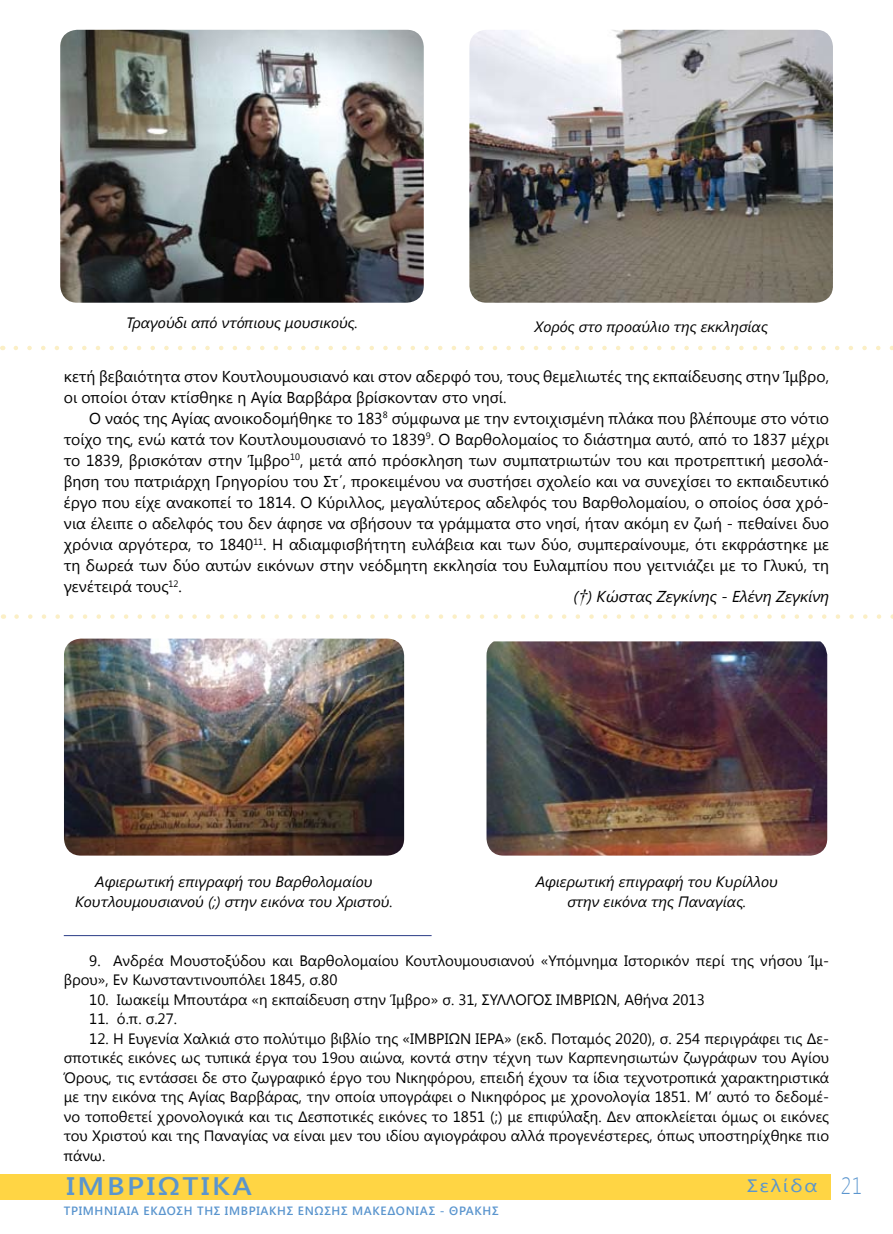
<style>
.page{position:relative;width:893px;height:1234px;background:#fff}
.page>*{position:absolute;margin:0;border:0;box-sizing:border-box;transform-origin:0 0}
.t1{font:600 25.2px "Segoe UI";letter-spacing:.09em;color:#5a95ce;scale:1.15 1}
.t2{font:18px "Segoe UI";letter-spacing:.09em;color:#5a95ce;scale:1.15 1}
.t3{font:15.75px/21px "Segoe UI";color:#000}
.t4{font:italic 15.75px "Segoe UI";color:#000}
.t5{font:15px/19.5px "Segoe UI";color:#000}
.t6{font:italic 15px/19.5px "Segoe UI";color:#000;text-align:center}
.t7{font:600 12px "Segoe UI";letter-spacing:.055em;color:#5a95ce}
.s1{font-family:"Times New Roman";font-size:18px}
.s2{font-weight:300;font-size:23.4px}
</style>
<div class="page">
<div style="left:0;top:1173px;width:830px;height:25px;background:#ffd544"></div>
<hr style="left:64px;top:935px;width:368px;height:1px;background:#2a3c86">
<img style="left:469px;top:30px;width:364px;height:272px">
<img style="left:60px;top:30px;width:364px;height:272px">
<img style="left:486px;top:641px;width:341px;height:214px">
<img style="left:64px;top:638px;width:340px;height:217px">
<svg style="left:17px;top:614px;width:876px;height:4px"></svg>
<svg style="left:16px;top:345px;width:877px;height:5px"></svg>
<p class="t6" style="left:126px;top:312px;width:233px">Τραγούδι από ντόπιους μουσικούς.</p>
<p class="t6" style="left:535px;top:316px;width:235px">Χορός στο προαύλιο της εκκλησίας</p>
<p class="t3" style="left:64px;top:365px;width:767px">κετή βεβαιότητα στον Κουτλουμουσιανό και στον αδερφό του, τους θεμελιωτές της εκπαίδευσης στην Ίμβρο, οι οποίοι όταν κτίσθηκε η Αγία Βαρβάρα βρίσκονταν στο νησί.</p>
<p class="t3" style="left:64px;top:407px;width:767px;text-align:justify;text-indent:26px">Ο ναός της Αγίας ανοικοδομήθηκε το 183<sup>8</sup> σύμφωνα με την εντοιχισμένη πλάκα που βλέπουμε στο νότιο τοίχο της, ενώ κατά τον Κουτλουμουσιανό το 1839<sup>9</sup>. Ο Βαρθολομαίος το διάστημα αυτό, από το 1837 μέχρι το 1839, βρισκόταν στην Ίμβρο<sup>10</sup>, μετά από πρόσκληση των συμπατριωτών του και προτρεπτική μεσολά&shy;βηση του πατριάρχη Γρηγορίου του Στ΄, προκειμένου να συστήσει σχολείο και να συνεχίσει το εκπαιδευτικό έργο που είχε ανακοπεί το 1814. Ο Κύριλλος, μεγαλύτερος αδελφός του Βαρθολομαίου, ο οποίος όσα χρό&shy;νια έλειπε ο αδελφός του δεν άφησε να σβήσουν τα γράμματα στο νησί, ήταν ακόμη εν ζωή - πεθαίνει δυο χρόνια αργότερα, το 1840<sup>11</sup>. Η αδιαμφισβήτητη ευλάβεια και των δύο, συμπεραίνουμε, ότι εκφράστηκε με τη δωρεά των δύο αυτών εικόνων στην νεόδμητη εκκλησία του Ευλαμπίου που γειτνιάζει με το Γλυκύ, τη γενέτειρά τους<sup>12</sup>.</p>
<p class="t4" style="left:574px;top:585px;width:257px">(<span class="s1">†</span>) Κώστας Ζεγκίνης - Ελένη Ζεγκίνη</p>
<p class="t6" style="left:75px;top:871px;width:319px">Αφιερωτική επιγραφή του Βαρθολομαίου<br>Κουτλουμουσιανού (;) στην εικόνα του Χριστού.</p>
<p class="t6" style="left:536px;top:871px;width:244px">Αφιερωτική επιγραφή του Κυρίλλου στην εικόνα της Παναγίας.</p>
<p class="t5" style="left:64px;top:949px;width:767px;text-indent:26px">9. Ανδρέα Μουστοξύδου και Βαρθολομαίου Κουτλουμουσιανού «Υπόμνημα Ιστορικόν περί της νήσου Ίμ&shy;βρου», Εν Κωνσταντινουπόλει 1845, σ.80</p>
<p class="t5" style="left:89px;top:988px;width:617px">10. Ιωακείμ Μπουτάρα «η εκπαίδευση στην Ίμβρο» σ. 31, ΣΥΛΛΟΓΟΣ ΙΜΒΡΙΩΝ, Αθήνα 2013</p>
<p class="t5" style="left:89px;top:1008px;width:89px">11. ό.π. σ.27.</p>
<p class="t5" style="left:64px;top:1027px;width:767px;text-align:justify;text-indent:26px">12. Η Ευγενία Χαλκιά στο πολύτιμο βιβλίο της «ΙΜΒΡΙΩΝ ΙΕΡΑ» (εκδ. Ποταμός 2020), σ. 254 περιγράφει τις Δε&shy;σποτικές εικόνες ως τυπικά έργα του 19ου αιώνα, κοντά στην τέχνη των Καρπενησιωτών ζωγράφων του Αγίου Όρους, τις εντάσσει δε στο ζωγραφικό έργο του Νικηφόρου, επειδή έχουν τα ίδια τεχνοτροπικά χαρακτηριστικά με την εικόνα της Αγίας Βαρβάρας, την οποία υπογράφει ο Νικηφόρος με χρονολογία 1851. Μ’ αυτό το δεδομέ&shy;νο τοποθετεί χρονολογικά και τις Δεσποτικές εικόνες το 1851 (;) με επιφύλαξη. Δεν αποκλείεται όμως οι εικόνες του Χριστού και της Παναγίας να είναι μεν του ιδίου αγιογράφου αλλά προγενέστερες, όπως υποστηρίχθηκε πιο πάνω.</p>
<h1 class="t1" style="left:66px;top:1168px;width:163px">ΙΜΒΡΙΩΤΙΚΑ</h1>
<p class="t7" style="left:64px;top:1201px;width:436px">ΤΡΙΜΗΝΙΑΙΑ ΕΚΔΟΣΗ ΤΗΣ ΙΜΒΡΙΑΚΗΣ ΕΝΩΣΗΣ ΜΑΚΕΔΟΝΙΑΣ - ΘΡΑΚΗΣ</p>
<p class="t2" style="left:747px;top:1172px;width:101px">Σελίδα <span class="s2">21</span></p>
</div>
